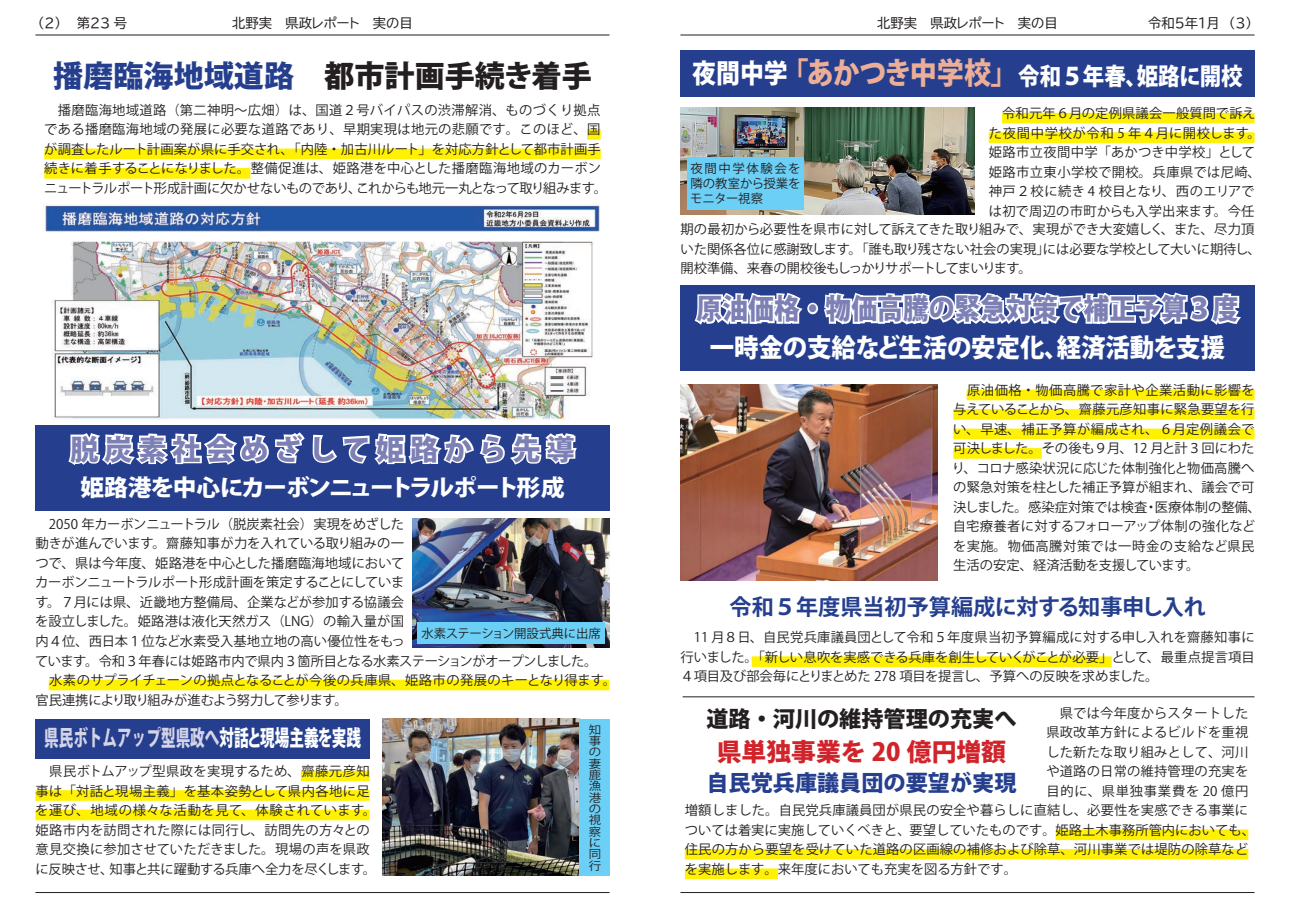
<style>
.page{position:relative;width:1290px;height:911px;background:#fff}
.page>*{position:absolute;margin:0;border:0;box-sizing:border-box;transform-origin:0 0}
.t1{font:800 30.12px "Koz Go Pro";color:#253f8e}
.t2{font:800 28.38px "Koz Go Pr 6 N";color:#7d80b5;scale:.91 1}
.t3{font:800 28.38px "Koz Go Pr 6 N";letter-spacing:.2em;color:#7d80b5}
.t4{font:800 25.75px "Koz Go Pr 6 N";color:#fff;scale:.95 1}
.t5{font:800 24.75px "Koz Go Pr 6 N";color:#d1232a}
.t6{font:800 23.88px "Koz Go Pro";color:#fff;scale:.9 1}
.t7{font:800 23px "Koz Go Pr 6 N";letter-spacing:-.06em;color:#fff}
.t8{font:800 22.12px "Koz Go Pr 6 N";color:#d4d4e7;scale:.66 1}
.t9{font:700 22.12px "Koz Go Pr 6 N";color:#253f8e}
.t10{font:800 22.12px "Koz Go Pr 6 N";color:#231f20}
.t11{font:800 22.12px "Koz Go Pr 6 N";color:#253f8e}
.t12{font:13.25px/19.5px "Koz Go Pr 6 N";letter-spacing:.01em;color:#231f20}
.t13{font:13.25px "Koz Go Pr 6 N";letter-spacing:-.03em;color:#231f20}
.t14{font:13.25px "Koz Go Pr 6 N";letter-spacing:-.04em;color:#231f20}
.t15{font:13.25px "TBUD Go Std";color:#231f20}
.t16{font:13.25px "Koz Go Pr 6 N";letter-spacing:-.06em;color:#231f20}
.t17{font:13.25px "Koz Go Pr 6 N";letter-spacing:.05em;color:#231f20}
.t18{font:13.25px "Koz Go Pr 6 N";letter-spacing:.03em;color:#231f20}
.t19{font:13.25px "Koz Go Pr 6 N";letter-spacing:.035em;color:#231f20}
.t20{font:13.25px "TBUD Go Std";letter-spacing:-.02em;color:#231f20}
.t21{font:12.38px/15px "Koz Go Pr 6 N";color:#231f20;text-align:justify}
.t22{font:11.38px/11.4px "Koz Go Pr 6 N";color:#231f20;text-align:justify;scale:1.09 1}
.s1{font-size:26.62px}
.s2{font-size:30.12px;color:#ecae97}
.s3{color:#231f20}
.s4{color:#fff}
</style>
<div class="page">
<div style="left:1002px;top:113px;width:252px;height:10px;background:#fff101"></div>
<div style="left:989px;top:132px;width:265px;height:11px;background:#fff101"></div>
<img style="left:680px;top:107px;width:142px;height:107px">
<div style="left:587px;top:129px;width:14px;height:11px;background:#fff101"></div>
<div style="left:44px;top:149px;width:557px;height:10px;background:#fff101"></div>
<div style="left:44px;top:168px;width:206px;height:11px;background:#fff101"></div>
<img style="left:43px;top:204px;width:557px;height:215px">
<div style="left:35px;top:425px;width:574px;height:85px;background:#253f8e"></div>
<img style="left:66px;top:268px;width:514px;height:259px">
<div style="left:680px;top:286px;width:574px;height:85px;background:#253f8e"></div>
<svg style="left:692px;top:285px;width:114px;height:40px"></svg>
<div style="left:807px;top:303px;width:11px;height:11px;border:4px solid #fff;border-radius:50%"></div>
<svg style="left:822px;top:107px;width:423px;height:218px"></svg>
<div style="left:752px;top:656px;width:359px;height:11px;background:#fff101"></div>
<img style="left:680px;top:384px;width:258px;height:196px">
<img style="left:413px;top:518px;width:196px;height:129px">
<div style="left:49px;top:679px;width:560px;height:11px;background:#fff101"></div>
<div style="left:417px;top:622px;width:188px;height:22px;background:#6bcff6"></div>
<div style="left:687px;top:157px;width:117px;height:53px;background:#6bcff6"></div>
<hr style="left:35px;top:35px;width:574px;height:1px;background:#231f20">
<hr style="left:35px;top:892px;width:574px;height:1px;background:#231f20">
<div style="left:680px;top:51px;width:574px;height:46px;background:#253f8e"></div>
<div style="left:1055px;top:829px;width:193px;height:11px;background:#fff101"></div>
<div style="left:685px;top:849px;width:563px;height:10px;background:#fff101"></div>
<div style="left:685px;top:868px;width:93px;height:11px;background:#fff101"></div>
<div style="left:35px;top:719px;width:335px;height:39px;background:#253f8e"></div>
<div style="left:301px;top:770px;width:69px;height:11px;background:#fff101"></div>
<div style="left:35px;top:790px;width:335px;height:10px;background:#fff101"></div>
<div style="left:35px;top:809px;width:335px;height:11px;background:#fff101"></div>
<img style="left:383px;top:719px;width:196px;height:156px">
<div style="left:579px;top:719px;width:30px;height:156px;background:#6bcff6"></div>
<hr style="left:680px;top:892px;width:574px;height:1px;background:#231f20">
<hr style="left:680px;top:35px;width:574px;height:1px;background:#231f20">
<hr style="left:683px;top:696px;width:571px;height:1px;background:#231f20">
<div style="left:966px;top:389px;width:288px;height:11px;background:#fff101"></div>
<div style="left:953px;top:409px;width:301px;height:11px;background:#fff101"></div>
<div style="left:953px;top:428px;width:301px;height:11px;background:#fff101"></div>
<div style="left:953px;top:448px;width:89px;height:11px;background:#fff101"></div>
<p class="t20" style="left:31px;top:12px;width:97px">（2）　第２3 号</p>
<p class="t15" style="left:232px;top:12px;width:182px">北野実　県政レポート　実の目</p>
<p class="t20" style="left:1148px;top:12px;width:121px">令和５年１月（3）　</p>
<h3 class="t6" style="left:692px;top:60px;width:613px"><span class="s1">夜間中学</span><span class="s2">「あかつき中学校」</span>令和５年春、姫路に開校</h3>
<p class="t15" style="left:877px;top:12px;width:182px">北野実　県政レポート　実の目</p>
<h1 class="t1" style="left:53px;top:57px;width:540px">播磨臨海地域道路　<span class="s3">都市計画手続き着手</span></h1>
<p class="t12" style="left:44px;top:101px;width:564px">　播磨臨海地域道路（第二神明～広畑）は、国道２号バイパスの渋滞解消、ものづくり拠点である播磨臨海地域の発展に必要な道路であり、早期実現は地元の悲願です。このほど、国が調査したルート計画案が県に手交され、「内陸・加古川ルート」を対応方針として都市計画手続きに着手することになりました。整備促進は、姫路港を中心とした播磨臨海地域のカーボンニュートラルポート形成計画に欠かせないものであり、これからも地元一丸となって取り組みます。</p>
<h2 class="t3" style="left:70px;top:433px;width:506px">脱炭素社会めざして姫路から先導</h2>
<h3 class="t7" style="left:80px;top:474px;width:485px">姫路港を中心にカーボンニュートラルポート形成</h3>
<p class="t12" style="left:35px;top:514px;width:371px;text-align:justify">　2050 年カーボンニュートラル（脱炭素社会）実現をめざした動きが進んでいます。齋藤知事が力を入れている取り組みの一つで、県は今年度、姫路港を中心とした播磨臨海地域においてカーボンニュートラルポート形成計画を策定することにしています。７月には県、近畿地方整備局、企業などが参加する協議会を設立しました。姫路港は液化天然ガス（LNG）の輸入量が国内４位、西日本１位など水素受入基地立地の高い優位性をもっ</p>
<p class="t21" style="left:421px;top:626px;width:181px">水素ステーション開設式典に出席</p>
<p class="t13" style="left:35px;top:653px;width:564px">ています。令和３年春には姫路市内で県内３箇所目となる水素ステーションがオープンしました。</p>
<p class="t12" style="left:49px;top:670px;width:568px">水素のサプライチェーンの拠点となることが今後の兵庫県、姫路市の発展のキーとなり得ます。</p>
<p class="t16" style="left:35px;top:692px;width:314px">官民連携により取り組みが進むよう努力して参ります。</p>
<h3 class="t8" style="left:44px;top:726px;width:482px">県民ボトムアップ型県政へ<span class="s4">対話と現場主義を実践</span></h3>
<p class="t12" style="left:35px;top:761px;width:342px">　県民ボトムアップ型県政を実現するため、齋藤元彦知事は「対話と現場主義」を基本姿勢として県内各地に足を運び、地域の様々な活動を見て、体験されています。姫路市内を訪問された際には同行し、訪問先の方々との意見交換に参加させていただきました。現場の声を県政に反映させ、知事と共に躍動する兵庫へ全力を尽くします。</p>
<p class="t22" style="left:589px;top:724px;width:13px">知事の妻鹿漁港の視察に同行</p>
<p class="t12" style="left:1002px;top:104px;width:255px">令和元年６月の定例県議会一般質問で訴え</p>
<p class="t17" style="left:989px;top:125px;width:274px">た夜間中学校が令和 5 年４月に開校します。</p>
<p class="t18" style="left:989px;top:145px;width:268px">姫路市立夜間中学「あかつき中学校」として</p>
<p class="t19" style="left:989px;top:164px;width:274px">姫路市立東小学校で開校。兵庫県では尼崎、</p>
<p class="t12" style="left:989px;top:182px;width:267px">神戸２校に続き 4 校目となり、西のエリアで</p>
<p class="t12" style="left:989px;top:201px;width:267px">は初で周辺の市町からも入学出来ます。今任</p>
<p class="t12" style="left:680px;top:220px;width:576px">期の最初から必要性を県市に対して訴えてきた取り組みで、実現ができ大変嬉しく、また、尽力頂</p>
<p class="t12" style="left:680px;top:239px;width:582px">いた関係各位に感謝致します。「誰も取り残さない社会の実現」には必要な学校として大いに期待し、</p>
<p class="t14" style="left:680px;top:261px;width:353px">開校準備、来春の開校後もしっかりサポートしてまいります。</p>
<p class="t21" style="left:690px;top:161px;width:112px">夜間中学体験会を隣の教室から授業をモニター視察</p>
<h2 class="t2" style="left:696px;top:293px;width:597px">原油価格・物価高騰の緊急対策で補正予算３度</h2>
<h3 class="t4" style="left:710px;top:333px;width:544px">一時金の支給など生活の安定化、経済活動を支援</h3>
<p class="t12" style="left:952px;top:380px;width:311px;text-indent:15px">原油価格・物価高騰で家計や企業活動に影響を与えていることから、齋藤元彦知事に緊急要望を行い、早速、補正予算が編成され、６月定例議会で可決しました。その後も９月、12 月と計３回にわたり、コロナ感染状況に応じた体制強化と物価高騰への緊急対策を柱とした補正予算が組まれ、議会で可決しました。感染症対策では検査・医療体制の整備、自宅療養者に対するフォローアップ体制の強化などを実施。物価高騰対策では一時金の支給など県民生活の安定、経済活動を支援しています。</p>
<h3 class="t9" style="left:729px;top:594px;width:478px">令和５年度県当初予算編成に対する知事申し入れ</h3>
<p class="t12" style="left:680px;top:628px;width:576px;text-align:justify">　11 月８日、自民党兵庫議員団として令和５年度県当初予算編成に対する申し入れを齋藤知事に行いました。「新しい息吹を実感できる兵庫を創生していくがことが必要」として、最重点提言項目４項目及び部会毎にとりまとめた 278 項目を提言し、予算への反映を求めました。</p>
<h3 class="t10" style="left:706px;top:707px;width:312px">道路・河川の維持管理の充実へ</h3>
<h3 class="t5" style="left:717px;top:738px;width:291px">県単独事業を 20 億円増額</h3>
<h3 class="t11" style="left:706px;top:770px;width:312px">自民党兵庫議員団の要望が実現</h3>
<p class="t12" style="left:1046px;top:703px;width:203px;text-align:justify">　県では今年度からスタートした県政改革方針によるビルドを重視した新たな取り組みとして、河川や道路の日常の維持管理の充実を目的に、県単独事業費を 20 億円</p>
<p class="t12" style="left:685px;top:801px;width:572px">増額しました。自民党兵庫議員団が県民の安全や暮らしに直結し、必要性を実感できる事業については着実に実施していくべきと、要望していたものです。姫路土木事務所管内においても、住民の方から要望を受けていた道路の区画線の補修および除草、河川事業では堤防の除草などを実施します。来年度においても充実を図る方針です。</p>
</div>
